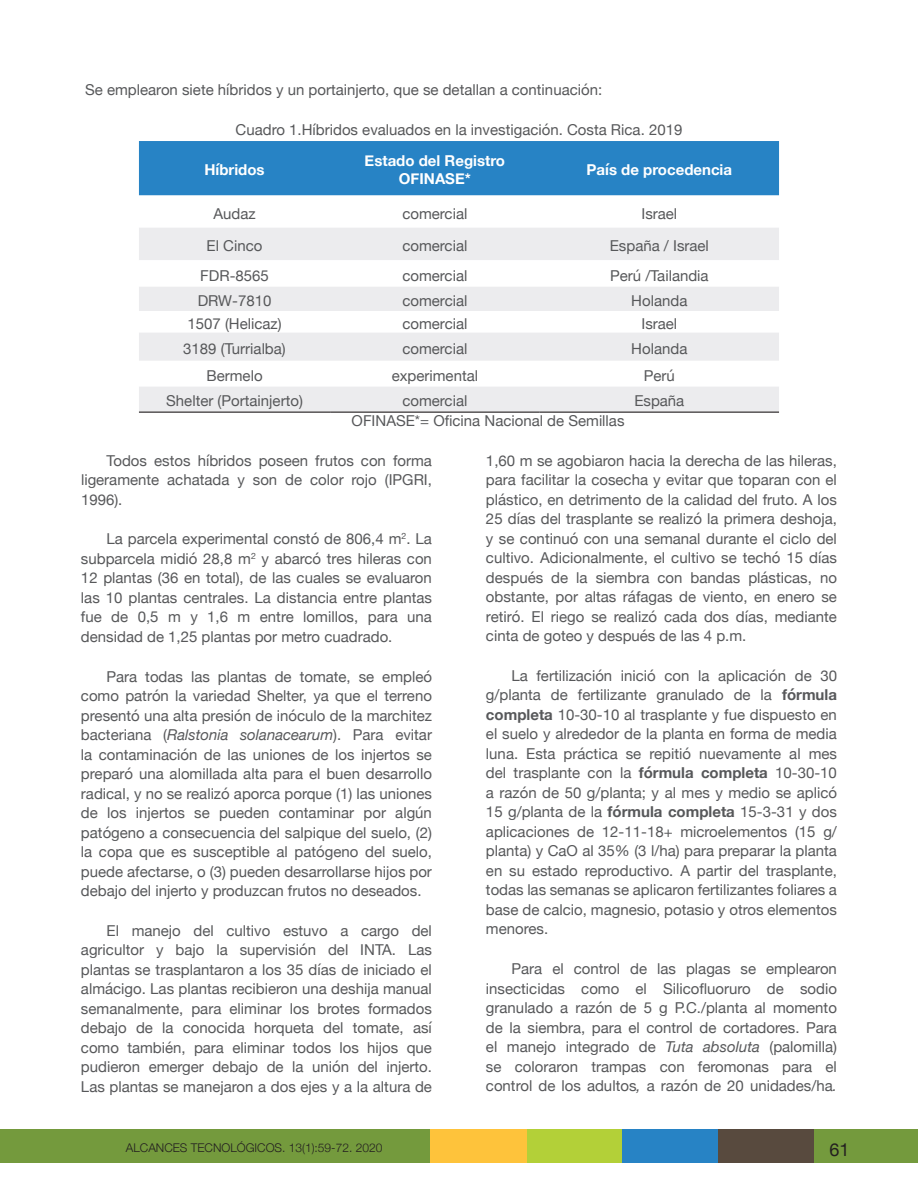
<style>
.page{position:relative;width:918px;height:1188px;background:#fff}
.page>*{position:absolute;margin:0;border:0;box-sizing:border-box;transform-origin:0 0}
.t1{font:18px "Helvetica Neue";color:#231f20}
.t2{font:15px/19.5px "Helvetica Neue";color:#57585a;text-align:justify}
.t3{font:700 15px/18px "Helvetica Neue";color:#fff;text-align:center}
.t4{font:300 12px "Helvetica Neue";color:#231f20}
.s1{font-style:italic}
.s2{font-weight:700}
</style>
<div class="page">
<div style="left:0;top:1130px;width:526px;height:33px;background:#749a3d"></div>
<div style="left:526px;top:1130px;width:96px;height:33px;background:#b3d038"></div>
<div style="left:430px;top:1130px;width:96px;height:33px;background:#fec33b"></div>
<div style="left:622px;top:1130px;width:96px;height:33px;background:#2783c5"></div>
<div style="left:718px;top:1130px;width:96px;height:33px;background:#584a3e"></div>
<div style="left:814px;top:1130px;width:104px;height:33px;background:#749a3d"></div>
<div style="left:139px;top:141px;width:640px;height:54px;background:#2783c5"></div>
<svg style="left:139px;top:228px;width:640px;height:184px;fill:#ececee"></svg>
<hr style="left:139px;top:412px;width:191px;height:1px;background:#231f20">
<hr style="left:330px;top:412px;width:210px;height:1px;background:#231f20">
<hr style="left:540px;top:412px;width:239px;height:1px;background:#231f20">
<p class="t2" style="left:85px;top:81px;width:519px">Se emplearon siete híbridos y un portainjerto, que se detallan a continuación:</p>
<p class="t2" style="left:236px;top:121px;width:448px">Cuadro 1.Híbridos evaluados en la investigación. Costa Rica. 2019</p>
<p class="t3" style="left:204px;top:162px;width:62px">Híbridos</p>
<p class="t3" style="left:365px;top:153px;width:142px">Estado del Registro<br>OFINASE*</p>
<p class="t3" style="left:587px;top:162px;width:147px">País de procedencia</p>
<p class="t2" style="left:213px;top:204px;width:44px">Audaz</p>
<p class="t2" style="left:402px;top:204px;width:67px">comercial</p>
<p class="t2" style="left:641px;top:204px;width:37px">Israel</p>
<p class="t2" style="left:207px;top:237px;width:57px">El Cinco</p>
<p class="t2" style="left:402px;top:237px;width:67px">comercial</p>
<p class="t2" style="left:610px;top:237px;width:101px">España / Israel</p>
<p class="t2" style="left:200px;top:266px;width:70px">FDR-8565</p>
<p class="t2" style="left:402px;top:266px;width:67px">comercial</p>
<p class="t2" style="left:610px;top:266px;width:100px">Perú /Tailandia</p>
<p class="t2" style="left:198px;top:292px;width:75px">DRW-7810</p>
<p class="t2" style="left:402px;top:292px;width:67px">comercial</p>
<p class="t2" style="left:631px;top:292px;width:58px">Holanda</p>
<p class="t2" style="left:188px;top:315px;width:96px">1507 (Helicaz)</p>
<p class="t2" style="left:402px;top:315px;width:67px">comercial</p>
<p class="t2" style="left:641px;top:315px;width:37px">Israel</p>
<p class="t2" style="left:183px;top:340px;width:104px">3189 (Turrialba)</p>
<p class="t2" style="left:402px;top:340px;width:67px">comercial</p>
<p class="t2" style="left:631px;top:340px;width:58px">Holanda</p>
<p class="t2" style="left:207px;top:367px;width:58px">Bermelo</p>
<p class="t2" style="left:392px;top:367px;width:88px">experimental</p>
<p class="t2" style="left:644px;top:367px;width:33px">Perú</p>
<p class="t2" style="left:166px;top:392px;width:138px">Shelter (Portainjerto)</p>
<p class="t2" style="left:402px;top:392px;width:67px">comercial</p>
<p class="t2" style="left:634px;top:392px;width:52px">España</p>
<p class="t2" style="left:352px;top:412px;width:274px">OFINASE*= Oficina Nacional de Semillas</p>
<p class="t2" style="left:81px;top:451px;width:353px;text-indent:26px">Todos estos híbridos poseen frutos con forma ligeramente achatada y son de color rojo (IPGRI, 1996).</p>
<p class="t2" style="left:81px;top:530px;width:353px;text-indent:26px">La parcela experimental constó de 806,4 m<sup>2</sup>. La subparcela midió 28,8 m<sup>2</sup> y abarcó tres hileras con 12 plantas (36 en total), de las cuales se evaluaron las 10 plantas centrales. La distancia entre plantas fue de 0,5 m y 1,6 m entre lomillos, para una densidad de 1,25 plantas por metro cuadrado.</p>
<p class="t2" style="left:81px;top:667px;width:353px;text-indent:26px">Para todas las plantas de tomate, se empleó como patrón la variedad Shelter, ya que el terreno presentó una alta presión de inóculo de la marchitez bacteriana (<span class="s1">Ralstonia solanacearum</span>). Para evitar la contaminación de las uniones de los injertos se preparó una alomillada alta para el buen desarrollo radical, y no se realizó aporca porque (1) las uniones de los injertos se pueden contaminar por algún patógeno a consecuencia del salpique del suelo, (2) la copa que es susceptible al patógeno del suelo, puede afectarse, o (3) pueden desarrollarse hijos por debajo del injerto y produzcan frutos no deseados.</p>
<p class="t2" style="left:81px;top:922px;width:353px;text-indent:26px">El manejo del cultivo estuvo a cargo del agricultor y bajo la supervisión del INTA. Las plantas se trasplantaron a los 35 días de iniciado el almácigo. Las plantas recibieron una deshija manual semanalmente, para eliminar los brotes formados debajo de la conocida horqueta del tomate, así como también, para eliminar todos los hijos que pudieron emerger debajo de la unión del injerto.<br>Las plantas se manejaron a dos ejes y a la altura de</p>
<p class="t2" style="left:486px;top:451px;width:353px">1,60 m se agobiaron hacia la derecha de las hileras, para facilitar la cosecha y evitar que toparan con el plástico, en detrimento de la calidad del fruto. A los 25 días del trasplante se realizó la primera deshoja, y se continuó con una semanal durante el ciclo del cultivo. Adicionalmente, el cultivo se techó 15 días después de la siembra con bandas plásticas, no obstante, por altas ráfagas de viento, en enero se retiró. El riego se realizó cada dos días, mediante cinta de goteo y después de las 4 p.m.</p>
<p class="t2" style="left:486px;top:667px;width:353px;text-indent:26px">La fertilización inició con la aplicación de 30 g/planta de fertilizante granulado de la <span class="s2">fórmula completa</span> 10-30-10 al trasplante y fue dispuesto en el suelo y alrededor de la planta en forma de media luna. Esta práctica se repitió nuevamente al mes del trasplante con la <span class="s2">fórmula completa</span> 10-30-10 a razón de 50 g/planta; y al mes y medio se aplicó 15 g/planta de la <span class="s2">fórmula completa</span> 15-3-31 y dos aplicaciones de 12-11-18+ microelementos (15 g/ planta) y CaO al 35% (3 l/ha) para preparar la planta en su estado reproductivo. A partir del trasplante, todas las semanas se aplicaron fertilizantes foliares a base de calcio, magnesio, potasio y otros elementos menores.</p>
<p class="t2" style="left:486px;top:960px;width:353px;text-indent:26px">Para el control de las plagas se emplearon insecticidas como el Silicofluoruro de sodio granulado a razón de 5 g P.C./planta al momento de la siembra, para el control de cortadores. Para el manejo integrado de <span class="s1">Tuta absoluta</span> (palomilla) se coloraron trampas con feromonas para el control de los adultos<span class="s1">,</span> a razón de 20 unidades/ha<span class="s1">.</span></p>
<p class="t4" style="left:126px;top:1138px;width:258px">ALCANCES TECNOLÓGICOS. 13(1):59-72. 2020</p>
<p class="t1" style="left:830px;top:1137px;width:22px">61</p>
</div>
